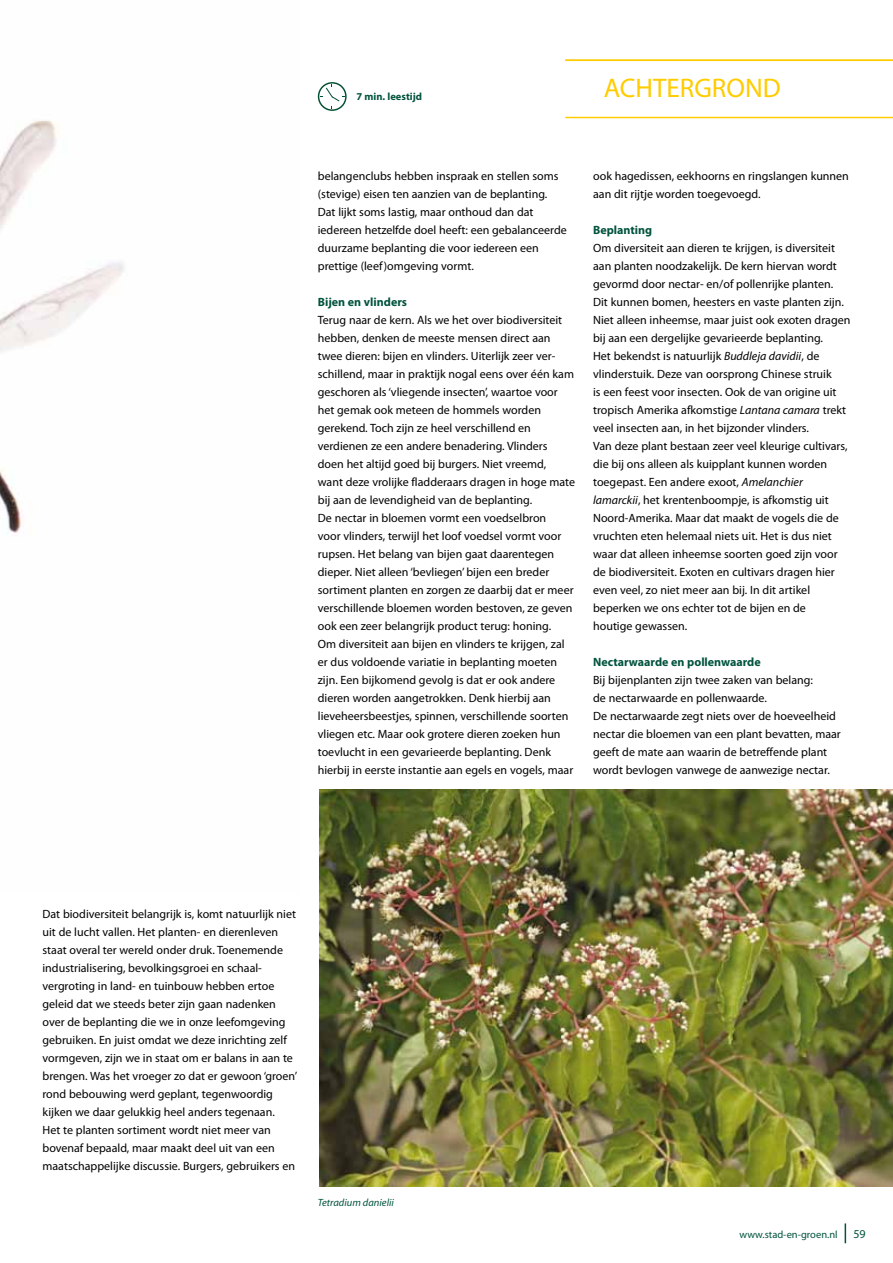
<style>
.page{position:relative;width:893px;height:1263px;background:#fff}
.page>*{position:absolute;margin:0;border:0;box-sizing:border-box;transform-origin:0 0}
.t1{font:27px "Myriad Pro";color:#fc0}
.t2{font:12px/18px "Myriad Pro";color:#000}
.t3{font:700 12px "Myriad Pro";color:#00533d}
.t4{font:12px "Myriad Pro";color:#00533d}
.t5{font:10.5px "Myriad Pro";color:#00533d}
.t6{font:italic 10.5px "Myriad Pro";color:#00533d}
.t7{font:700 10.5px "Myriad Pro";color:#00533d}
.s1{font-style:italic}
</style>
<div class="page">
<svg style="left:845px;top:1223px;width:1px;height:20px"></svg>
<hr style="left:565px;top:117px;width:328px;height:1px;background:#fc0">
<hr style="left:565px;top:60px;width:328px;height:1px;background:#fc0">
<svg style="left:318px;top:82px;width:29px;height:29px"></svg>
<img style="left:0;top:120px;width:124px;height:416px">
<img style="left:319px;top:790px;width:574px;height:396px">
<p class="t7" style="left:357px;top:90px;width:67px">7 min. leestijd</p>
<h1 class="t1" style="left:604px;top:71px;width:179px">ACHTERGROND</h1>
<p class="t2" style="left:318px;top:167px;width:250px">belangenclubs hebben inspraak en stellen soms (stevige) eisen ten aanzien van de beplanting.<br>Dat lijkt soms lastig, maar onthoud dan dat iedereen hetzelfde doel heeft: een gebalanceerde duurzame beplanting die voor iedereen een prettige (leef)omgeving vormt.</p>
<p class="t3" style="left:318px;top:294px;width:91px">Bijen en vlinders</p>
<p class="t2" style="left:318px;top:311px;width:259px">Terug naar de kern. Als we het over biodiversiteit hebben, denken de meeste mensen direct aan twee dieren: bijen en vlinders. Uiterlijk zeer ver&shy;schillend, maar in praktijk nogal eens over één kam geschoren als ‘vliegende insecten’, waartoe voor het gemak ook meteen de hommels worden gerekend. Toch zijn ze heel verschillend en verdienen ze een andere benadering. Vlinders doen het altijd goed bij burgers. Niet vreemd,<br>want deze vrolijke fladderaars dragen in hoge mate bij aan de levendigheid van de beplanting.<br>De nectar in bloemen vormt een voedselbron<br>voor vlinders, terwijl het loof voedsel vormt voor rupsen. Het belang van bijen gaat daarentegen dieper. Niet alleen ‘bevliegen’ bijen een breder sortiment planten en zorgen ze daarbij dat er meer verschillende bloemen worden bestoven, ze geven ook een zeer belangrijk product terug: honing.<br>Om diversiteit aan bijen en vlinders te krijgen, zal er dus voldoende variatie in beplanting moeten zijn. Een bijkomend gevolg is dat er ook andere dieren worden aangetrokken. Denk hierbij aan lieveheersbeestjes, spinnen, verschillende soorten vliegen etc. Maar ook grotere dieren zoeken hun toevlucht in een gevarieerde beplanting. Denk hierbij in eerste instantie aan egels en vogels, maar</p>
<p class="t2" style="left:593px;top:167px;width:257px">ook hagedissen, eekhoorns en ringslangen kunnen aan dit rijtje worden toegevoegd.</p>
<p class="t3" style="left:593px;top:222px;width:61px">Beplanting</p>
<p class="t2" style="left:593px;top:239px;width:259px">Om diversiteit aan dieren te krijgen, is diversiteit aan planten noodzakelijk. De kern hiervan wordt gevormd door nectar- en/of pollenrijke planten.<br>Dit kunnen bomen, heesters en vaste planten zijn.<br>Niet alleen inheemse, maar juist ook exoten dragen bij aan een dergelijke gevarieerde beplanting.<br>Het bekendst is natuurlijk <span class="s1">Buddleja davidii</span>, de vlinderstuik. Deze van oorsprong Chinese struik<br>is een feest voor insecten. Ook de van origine uit tropisch Amerika afkomstige <span class="s1">Lantana camara</span> trekt veel insecten aan, in het bijzonder vlinders.<br>Van deze plant bestaan zeer veel kleurige cultivars, die bij ons alleen als kuipplant kunnen worden toegepast. Een andere exoot, <span class="s1">Amelanchier lamarckii</span>, het krentenboompje, is afkomstig uit Noord-Amerika. Maar dat maakt de vogels die de vruchten eten helemaal niets uit. Het is dus niet waar dat alleen inheemse soorten goed zijn voor de biodiversiteit. Exoten en cultivars dragen hier even veel, zo niet meer aan bij. In dit artikel beperken we ons echter tot de bijen en de<br>houtige gewassen.</p>
<p class="t3" style="left:593px;top:654px;width:169px">Nectarwaarde en pollenwaarde</p>
<p class="t2" style="left:593px;top:671px;width:249px">Bij bijenplanten zijn twee zaken van belang:<br>de nectarwaarde en pollenwaarde.<br>De nectarwaarde zegt niets over de hoeveelheid nectar die bloemen van een plant bevatten, maar geeft de mate aan waarin de betreffende plant wordt bevlogen vanwege de aanwezige nectar.</p>
<p class="t2" style="left:43px;top:905px;width:256px">Dat biodiversiteit belangrijk is, komt natuurlijk niet uit de lucht vallen. Het planten- en dierenleven staat overal ter wereld onder druk. Toenemende industrialisering, bevolkingsgroei en schaal&shy;vergroting in land- en tuinbouw hebben ertoe geleid dat we steeds beter zijn gaan nadenken over de beplanting die we in onze leefomgeving gebruiken. En juist omdat we deze inrichting zelf vormgeven, zijn we in staat om er balans in aan te brengen. Was het vroeger zo dat er gewoon ‘groen’ rond bebouwing werd geplant, tegenwoordig kijken we daar gelukkig heel anders tegenaan.<br>Het te planten sortiment wordt niet meer van bovenaf bepaald, maar maakt deel uit van een maatschappelijke discussie. Burgers, gebruikers en</p>
<p class="t6" style="left:318px;top:1196px;width:78px">Tetradium danielii</p>
<p class="t5" style="left:739px;top:1228px;width:100px">www.stad-en-groen.nl</p>
<p class="t4" style="left:853px;top:1226px;width:14px">59</p>
</div>
